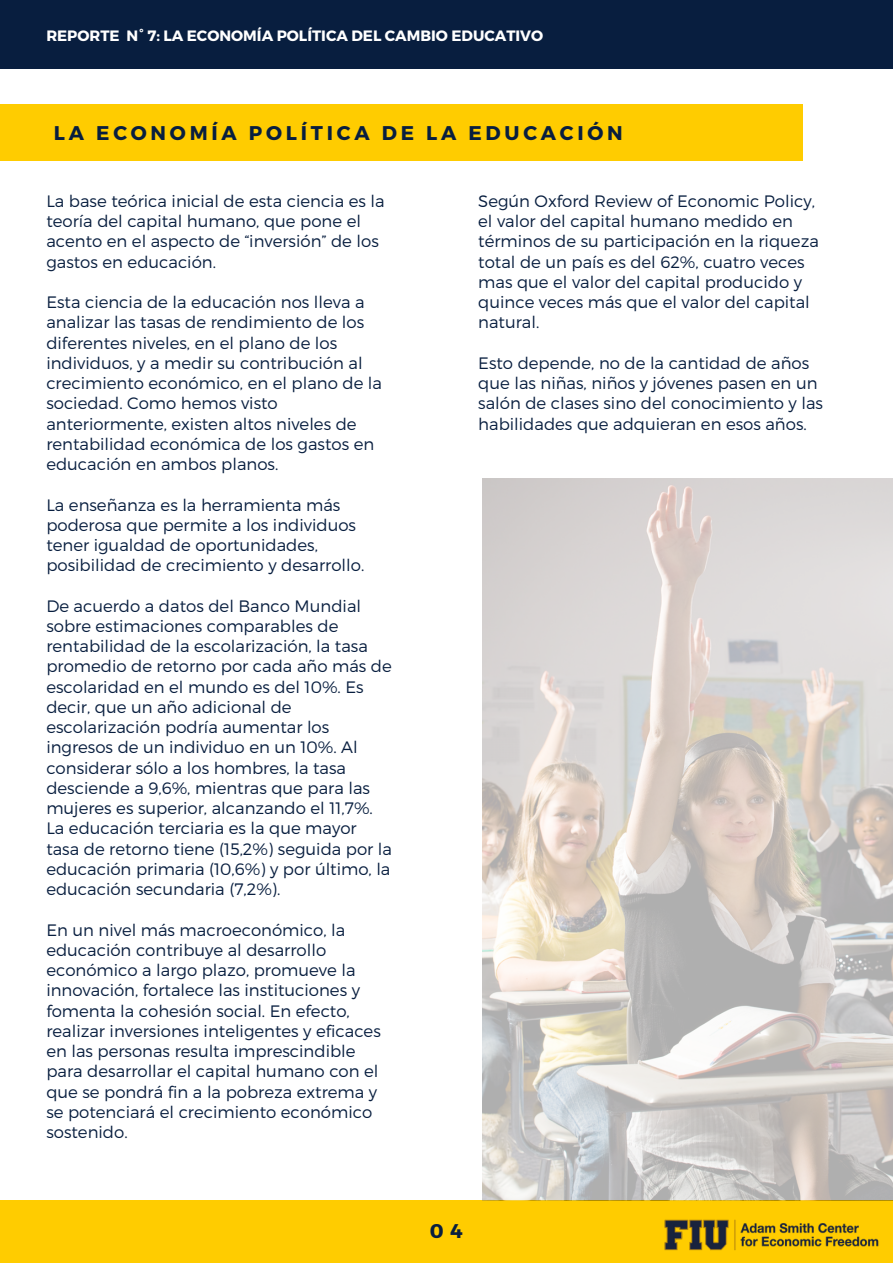
<style>
.page{position:relative;width:893px;height:1264px;background:#fff}
.page>*{position:absolute;margin:0;border:0;box-sizing:border-box;transform-origin:0 0}
.t1{font:700 19.8px "Montserrat";letter-spacing:.19em;color:#081e3f}
.t2{font:300 16.5px/20.2px "Montserrat";color:#081e3f}
.t3{font:700 15px "Montserrat";color:#fff}
</style>
<div class="page">
<div style="left:0;top:0;width:892px;height:69px;background:#081e3f"></div>
<div style="left:0;top:1200px;width:892px;height:62px;background:#fc0"></div>
<div style="left:0;top:104px;width:803px;height:56px;background:#fc0"></div>
<img style="left:482px;top:478px;width:410px;height:722px">
<img style="left:664px;top:1219px;width:215px;height:32px">
<p class="t3" style="left:46px;top:26px;width:498px">REPORTE N° 7: LA ECONOMÍA POLÍTICA DEL CAMBIO EDUCATIVO</p>
<p class="t1" style="left:54px;top:120px;width:570px">LA ECONOMÍA POLÍTICA DE LA EDUCACIÓN</p>
<p class="t2" style="left:46px;top:190px;width:340px">La base teórica inicial de esta ciencia es la teoría del capital humano, que pone el acento en el aspecto de “inversión” de los gastos en educación.</p>
<p class="t2" style="left:46px;top:291px;width:337px">Esta ciencia de la educación nos lleva a analizar las tasas de rendimiento de los diferentes niveles, en el plano de los individuos, y a medir su contribución al crecimiento económico, en el plano de la sociedad. Como hemos visto anteriormente, existen altos niveles de rentabilidad económica de los gastos en educación en ambos planos.</p>
<p class="t2" style="left:46px;top:493px;width:319px">La enseñanza es la herramienta más poderosa que permite a los individuos tener igualdad de oportunidades, posibilidad de crecimiento y desarrollo.</p>
<p class="t2" style="left:46px;top:595px;width:347px">De acuerdo a datos del Banco Mundial sobre estimaciones comparables de rentabilidad de la escolarización, la tasa promedio de retorno por cada año más de escolaridad en el mundo es del 10%. Es decir, que un año adicional de escolarización podría aumentar los ingresos de un individuo en un 10%. Al considerar sólo a los hombres, la tasa desciende a 9,6%, mientras que para las mujeres es superior, alcanzando el 11,7%.<br>La educación terciaria es la que mayor tasa de retorno tiene (15,2%) seguida por la educación primaria (10,6%) y por último, la educación secundaria (7,2%).</p>
<p class="t2" style="left:46px;top:918px;width:336px">En un nivel más macroeconómico, la educación contribuye al desarrollo económico a largo plazo, promueve la innovación, fortalece las instituciones y fomenta la cohesión social. En efecto, realizar inversiones inteligentes y eficaces en las personas resulta imprescindible para desarrollar el capital humano con el que se pondrá fin a la pobreza extrema y se potenciará el crecimiento económico sostenido.</p>
<p class="t2" style="left:478px;top:190px;width:342px">Según Oxford Review of Economic Policy, el valor del capital humano medido en términos de su participación en la riqueza total de un país es del 62%, cuatro veces mas que el valor del capital producido y quince veces más que el valor del capital natural.</p>
<p class="t2" style="left:478px;top:352px;width:346px">Esto depende, no de la cantidad de años que las niñas, niños y jóvenes pasen en un salón de clases sino del conocimiento y las habilidades que adquieran en esos años.</p>
<p class="t1" style="left:430px;top:1218px;width:34px">0 4</p>
</div>
